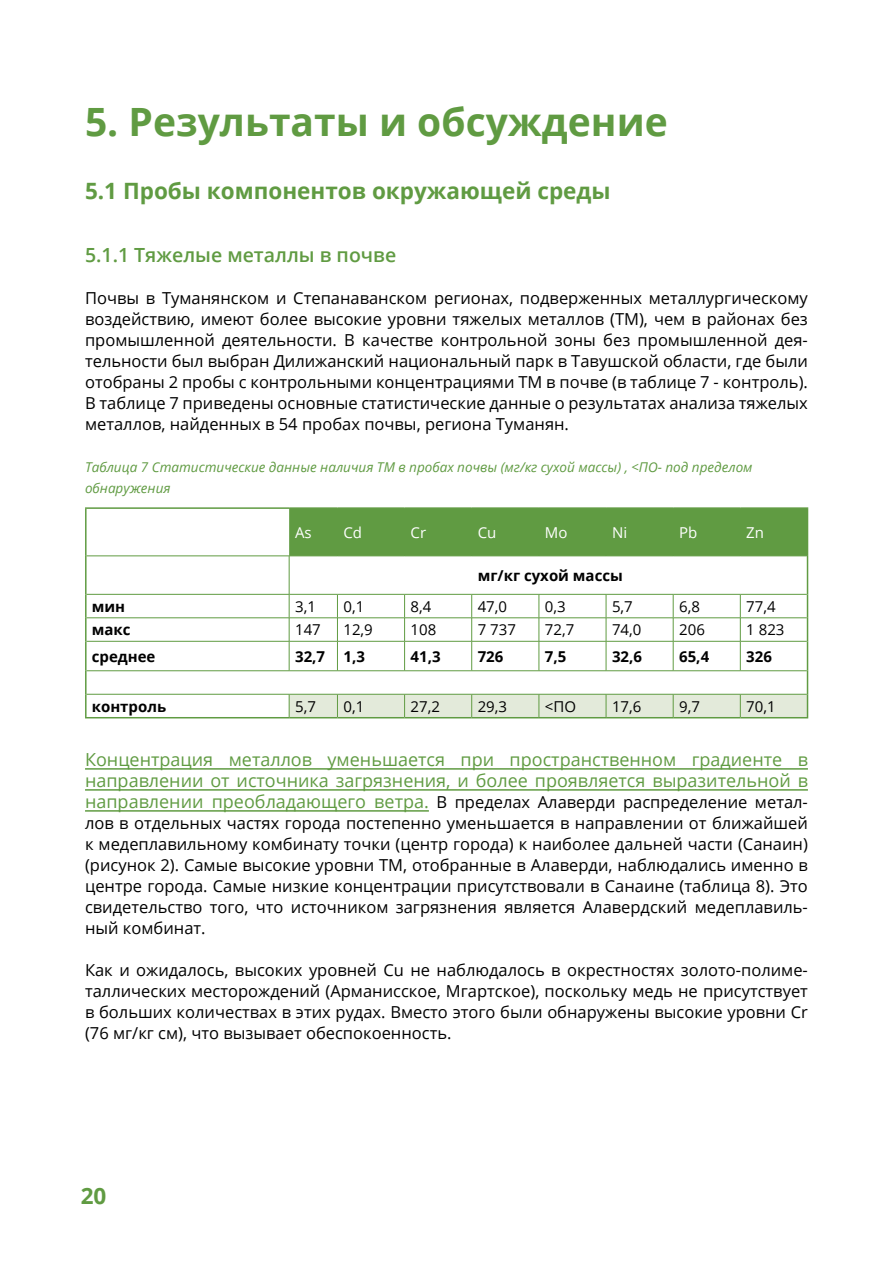
<style>
.page{position:relative;width:893px;height:1263px;background:#fff}
.page>*{position:absolute;margin:0;border:0;box-sizing:border-box;transform-origin:0 0}
.t1{font:700 39px "Open Sans";color:#609b42}
.t2{font:700 22.5px "Open Sans";color:#609b42}
.t3{font:600 19.5px "Open Sans";color:#609b42}
.t4{font:18px/21px "Open Sans";color:#609b42}
.t5{font:16.5px/21px "Open Sans";color:#000;text-align:justify}
.t6{font:15px "Open Sans";color:#000}
.t7{font:700 15px "Open Sans";color:#000}
.t8{font:15px "Open Sans";color:#fff}
.t9{font:italic 13.5px/21px "Open Sans";color:#609b42}
.s1{font-size:18px;color:#609b42}
</style>
<div class="page">
<hr style="left:85px;top:768px;width:723px;height:2px;background:#609b42">
<hr style="left:85px;top:789px;width:723px;height:2px;background:#609b42">
<hr style="left:85px;top:810px;width:344px;height:2px;background:#609b42">
<div style="left:289px;top:509px;width:518px;height:47px;background:#609b42"></div>
<hr style="left:337px;top:509px;width:1px;height:47px;background:#609b42">
<hr style="left:404px;top:509px;width:1px;height:47px;background:#609b42">
<hr style="left:471px;top:509px;width:1px;height:47px;background:#609b42">
<hr style="left:539px;top:509px;width:1px;height:47px;background:#609b42">
<hr style="left:606px;top:509px;width:1px;height:47px;background:#609b42">
<hr style="left:673px;top:509px;width:1px;height:47px;background:#609b42">
<hr style="left:740px;top:509px;width:1px;height:47px;background:#609b42">
<hr style="left:289px;top:556px;width:48px;height:1px;background:#609b42">
<hr style="left:337px;top:556px;width:68px;height:1px;background:#609b42">
<hr style="left:405px;top:556px;width:67px;height:1px;background:#609b42">
<hr style="left:472px;top:556px;width:67px;height:1px;background:#609b42">
<hr style="left:539px;top:556px;width:67px;height:1px;background:#609b42">
<hr style="left:606px;top:556px;width:67px;height:1px;background:#609b42">
<hr style="left:673px;top:556px;width:67px;height:1px;background:#609b42">
<hr style="left:740px;top:556px;width:67px;height:1px;background:#609b42">
<hr style="left:87px;top:641px;width:202px;height:1px;background:#609b42">
<hr style="left:87px;top:670px;width:202px;height:1px;background:#609b42">
<hr style="left:87px;top:694px;width:202px;height:1px;background:#609b42">
<hr style="left:85px;top:507px;width:204px;height:2px;background:#609b42">
<hr style="left:289px;top:507px;width:48px;height:2px;background:#609b42">
<hr style="left:337px;top:507px;width:68px;height:2px;background:#609b42">
<hr style="left:405px;top:507px;width:67px;height:2px;background:#609b42">
<hr style="left:472px;top:507px;width:67px;height:2px;background:#609b42">
<hr style="left:539px;top:507px;width:67px;height:2px;background:#609b42">
<hr style="left:606px;top:507px;width:67px;height:2px;background:#609b42">
<hr style="left:673px;top:507px;width:67px;height:2px;background:#609b42">
<hr style="left:740px;top:507px;width:68px;height:2px;background:#609b42">
<hr style="left:807px;top:509px;width:1px;height:47px;background:#609b42">
<hr style="left:807px;top:556px;width:1px;height:38px;background:#609b42">
<hr style="left:85px;top:618px;width:2px;height:23px;background:#609b42">
<hr style="left:85px;top:641px;width:2px;height:30px;background:#609b42">
<hr style="left:85px;top:671px;width:2px;height:23px;background:#609b42">
<hr style="left:85px;top:694px;width:2px;height:23px;background:#609b42">
<hr style="left:85px;top:717px;width:204px;height:1px;background:#609b42">
<hr style="left:87px;top:556px;width:202px;height:1px;background:#609b42">
<hr style="left:289px;top:556px;width:1px;height:38px;background:#609b42">
<hr style="left:87px;top:594px;width:202px;height:1px;background:#609b42">
<svg style="left:289px;top:594px;width:519px;height:124px"></svg>
<hr style="left:87px;top:617px;width:202px;height:1px;background:#609b42">
<hr style="left:85px;top:509px;width:2px;height:47px;background:#609b42">
<hr style="left:85px;top:556px;width:2px;height:38px;background:#609b42">
<hr style="left:85px;top:594px;width:2px;height:24px;background:#609b42">
<h1 class="t1" style="left:85px;top:94px;width:584px">5. Результаты и обсуждение</h1>
<h2 class="t2" style="left:85px;top:175px;width:527px">5.1 Пробы компонентов окружающей среды</h2>
<p class="t3" style="left:85px;top:241px;width:313px">5.1.1 Тяжелые металлы в почве</p>
<p class="t5" style="left:85px;top:287px;width:724px">Почвы в Туманянском и Степанаванском регионах, подверженных металлургическому воздействию, имеют более высокие уровни тяжелых металлов (ТМ), чем в районах без промышленной деятельности. В качестве контрольной зоны без промышленной дея&shy;тельности был выбран Дилижанский национальный парк в Тавушской области, где были отобраны 2 пробы с контрольными концентрациями ТМ в почве (в таблице 7 - контроль).<br>В таблице 7 приведены основные статистические данные о результатах анализа тяжелых металлов, найденных в 54 пробах почвы, региона Туманян.</p>
<p class="t9" style="left:85px;top:456px;width:669px">Таблица 7 Статистические данные наличия ТМ в пробах почвы (мг/кг сухой массы) , &lt;ПО- под пределом обнаружения</p>
<p class="t8" style="left:295px;top:522px;width:18px">As</p>
<p class="t8" style="left:343px;top:522px;width:20px">Cd</p>
<p class="t8" style="left:411px;top:522px;width:17px">Cr</p>
<p class="t8" style="left:478px;top:522px;width:20px">Cu</p>
<p class="t8" style="left:545px;top:522px;width:24px">Mo</p>
<p class="t8" style="left:612px;top:522px;width:17px">Ni</p>
<p class="t8" style="left:679px;top:522px;width:20px">Pb</p>
<p class="t8" style="left:746px;top:522px;width:19px">Zn</p>
<p class="t7" style="left:478px;top:565px;width:147px">мг/кг сухой массы</p>
<p class="t7" style="left:92px;top:596px;width:35px">мин</p>
<p class="t6" style="left:295px;top:596px;width:22px">3,1</p>
<p class="t6" style="left:343px;top:596px;width:22px">0,1</p>
<p class="t6" style="left:411px;top:596px;width:22px">8,4</p>
<p class="t6" style="left:478px;top:596px;width:31px">47,0</p>
<p class="t6" style="left:545px;top:596px;width:22px">0,3</p>
<p class="t6" style="left:612px;top:596px;width:22px">5,7</p>
<p class="t6" style="left:679px;top:596px;width:22px">6,8</p>
<p class="t6" style="left:746px;top:596px;width:31px">77,4</p>
<p class="t7" style="left:92px;top:619px;width:40px">макс</p>
<p class="t6" style="left:295px;top:619px;width:27px">147</p>
<p class="t6" style="left:343px;top:619px;width:31px">12,9</p>
<p class="t6" style="left:411px;top:619px;width:27px">108</p>
<p class="t6" style="left:478px;top:619px;width:40px">7 737</p>
<p class="t6" style="left:545px;top:619px;width:31px">72,7</p>
<p class="t6" style="left:612px;top:619px;width:31px">74,0</p>
<p class="t6" style="left:679px;top:619px;width:27px">206</p>
<p class="t6" style="left:746px;top:619px;width:40px">1 823</p>
<p class="t7" style="left:92px;top:646px;width:65px">среднее</p>
<p class="t7" style="left:295px;top:646px;width:71px">32,7 1,3</p>
<p class="t7" style="left:411px;top:646px;width:32px">41,3</p>
<p class="t7" style="left:478px;top:646px;width:27px">726</p>
<p class="t7" style="left:545px;top:646px;width:23px">7,5</p>
<p class="t7" style="left:612px;top:646px;width:32px">32,6</p>
<p class="t7" style="left:679px;top:646px;width:32px">65,4</p>
<p class="t7" style="left:746px;top:646px;width:27px">326</p>
<p class="t7" style="left:92px;top:696px;width:76px">контроль</p>
<p class="t6" style="left:295px;top:696px;width:22px">5,7</p>
<p class="t6" style="left:343px;top:696px;width:22px">0,1</p>
<p class="t6" style="left:411px;top:696px;width:31px">27,2</p>
<p class="t6" style="left:478px;top:696px;width:31px">29,3</p>
<p class="t6" style="left:545px;top:696px;width:33px">&lt;ПО</p>
<p class="t6" style="left:612px;top:696px;width:31px">17,6</p>
<p class="t6" style="left:679px;top:696px;width:22px">9,7</p>
<p class="t6" style="left:746px;top:696px;width:31px">70,1</p>
<p class="t4" style="left:85px;top:748px;width:724px">Концентрация металлов уменьшается при пространственном градиенте в направлении от источника загрязнения, и более проявляется выразительной в</p>
<p class="t5" style="left:85px;top:791px;width:724px"><span class="s1">направлении преобладающего ветра.</span> В пределах Алаверди распределение метал&shy;лов в отдельных частях города постепенно уменьшается в направлении от ближайшей к медеплавильному комбинату точки (центр города) к наиболее дальней части (Санаин) (рисунок 2). Самые высокие уровни ТМ, отобранные в Алаверди, наблюдались именно в центре города. Самые низкие концентрации присутствовали в Санаине (таблица 8). Это свидетельство того, что источником загрязнения является Алавердский медеплавиль&shy;ный комбинат.</p>
<p class="t5" style="left:85px;top:959px;width:724px">Как и ожидалось, высоких уровней Cu не наблюдалось в окрестностях золото-полиме&shy;таллических месторождений (Арманисское, Мгартское), поскольку медь не присутствует в больших количествах в этих рудах. Вместо этого были обнаружены высокие уровни Cr (76 мг/кг см), что вызывает обеспокоенность.</p>
<h2 class="t2" style="left:81px;top:1179px;width:27px">20</h2>
</div>
